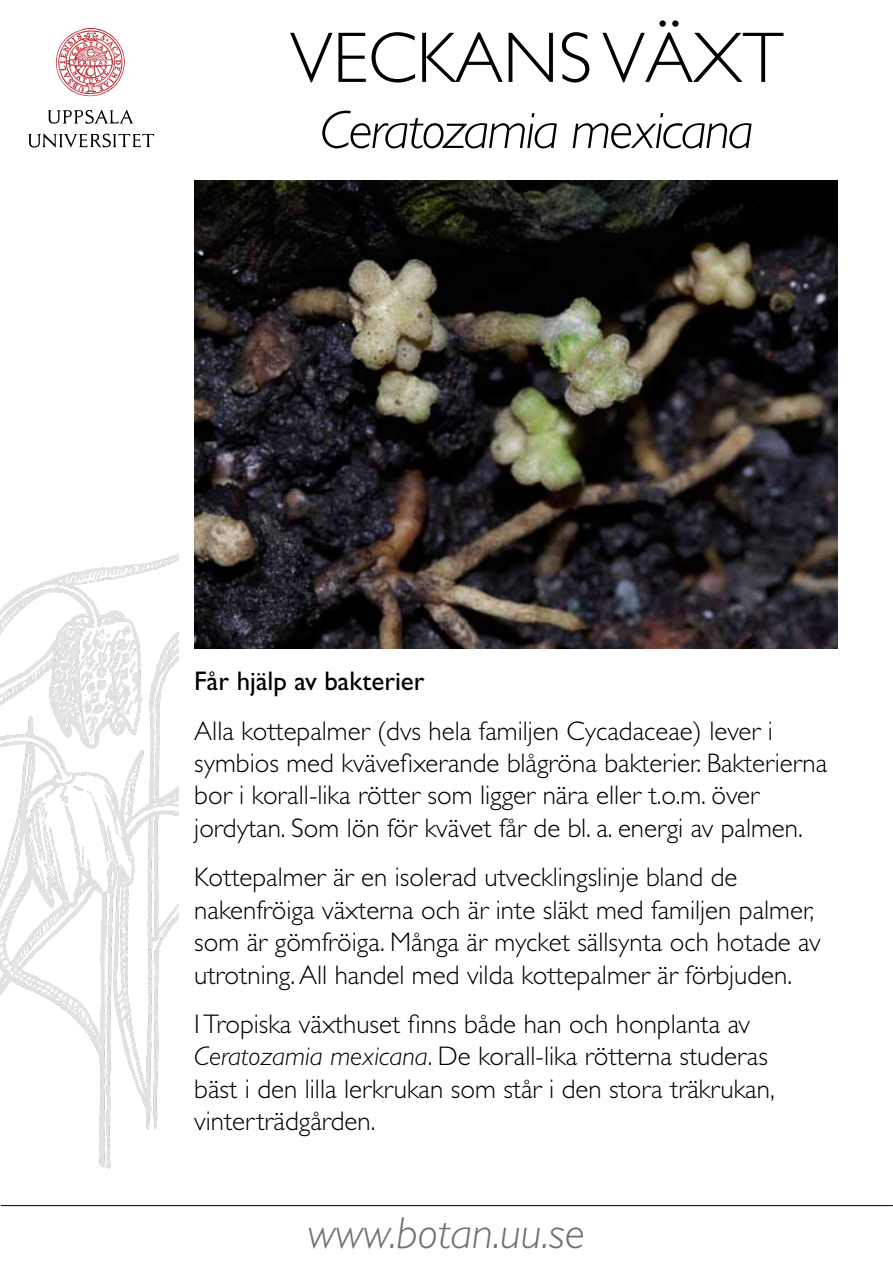
<style>
.page{position:relative;width:893px;height:1263px;background:#fff}
.page>*{position:absolute;margin:0;border:0;box-sizing:border-box;transform-origin:0 0}
.t1{font:300 72px "Gill Alt One";color:#000}
.t2{font:italic 300 54px "Gill Alt One";letter-spacing:-.035em;color:#000}
.t3{font:italic 300 45px "Gill Alt One";color:#707172}
.t4{font:300 27px/32.4px "Gill Alt One";color:#000}
.t5{font:27px "Gill Alt One";color:#000}
.s1{font-style:italic}
</style>
<div class="page">
<svg style="left:48px;top:110px;width:85px;height:14px"></svg>
<svg style="left:28px;top:133px;width:126px;height:15px"></svg>
<svg style="left:56px;top:28px;width:69px;height:68px"></svg>
<img style="left:0;top:554px;width:179px;height:615px">
<hr style="left:1px;top:1205px;width:892px;height:1px;background:#000">
<img style="left:194px;top:180px;width:643px;height:468px">
<h1 class="t1" style="left:290px;top:17px;width:495px">VECKANS VÄXT</h1>
<h2 class="t2" style="left:320px;top:100px;width:435px">Ceratozamia mexicana</h2>
<p class="t5" style="left:194px;top:666px;width:232px">Får hjälp av bakterier</p>
<p class="t4" style="left:194px;top:714px;width:634px">Alla kottepalmer (dvs hela familjen Cycadaceae) lever i symbios med kvävefixerande blågröna bakterier. Bakterierna bor i korall-lika rötter som ligger nära eller t.o.m. över jordytan. Som lön för kvävet får de bl. a. energi av palmen.</p>
<p class="t4" style="left:194px;top:861px;width:628px">Kottepalmer är en isolerad utvecklingslinje bland de nakenfröiga växterna och är inte släkt med familjen palmer, som är gömfröiga. Många är mycket sällsynta och hotade av utrotning. All handel med vilda kottepalmer är förbjuden.</p>
<p class="t4" style="left:194px;top:1008px;width:582px">I Tropiska växthuset finns både han och honplanta av <span class="s1">Ceratozamia mexicana</span>. De korall-lika rötterna studeras bäst i den lilla lerkrukan som står i den stora träkrukan, vinterträdgården.</p>
<h3 class="t3" style="left:308px;top:1208px;width:279px">www.botan.uu.se</h3>
</div>
